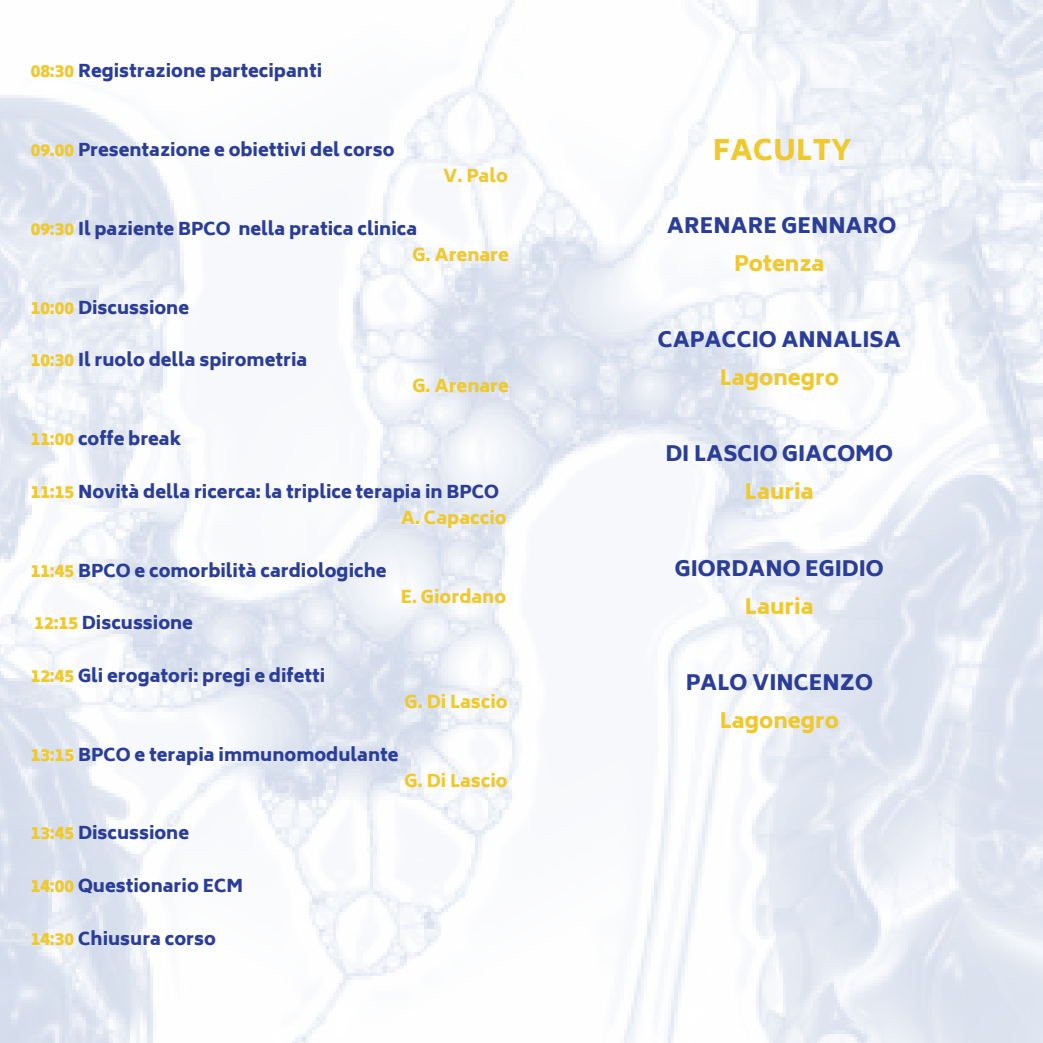
<style>
.page{position:relative;width:1043px;height:1043px;background:#fff}
.page>*{position:absolute;margin:0;border:0;box-sizing:border-box;transform-origin:0 0}
.t1{font:800 28px "Biryani";color:#efc930}
.t2{font:800 21px "Biryani";color:#2a3e99}
.t3{font:800 21px "Biryani";color:#efc930}
.t4{font:800 17.5px/26.2px "Biryani";color:#2a3e99}
.t5{font:800 17.5px "Biryani";color:#efc930}
.s1{color:#efc930}
</style>
<div class="page">
<img style="left:0;top:0;width:1042px;height:1042px">
<p class="t4" style="left:31px;top:58px;width:293px"><span class="s1">08:30</span> Registrazione partecipanti</p>
<p class="t4" style="left:31px;top:137px;width:365px"><span class="s1">09.00</span> Presentazione e obiettivi del corso</p>
<p class="t5" style="left:443px;top:166px;width:66px">V. Palo</p>
<p class="t4" style="left:412px;top:215px;width:98px;text-indent:-381px"><span class="s1">09:30</span> Il paziente BPCO nella pratica clinica<br><span class="s1">G. Arenare</span></p>
<p class="t4" style="left:31px;top:294px;width:160px"><span class="s1">10:00</span> Discussione</p>
<p class="t4" style="left:31px;top:347px;width:278px"><span class="s1">10:30</span> Il ruolo della spirometria</p>
<p class="t5" style="left:412px;top:376px;width:98px">G. Arenare</p>
<p class="t4" style="left:31px;top:426px;width:152px"><span class="s1">11:00</span> coffe break</p>
<p class="t4" style="left:400px;top:478px;width:107px;text-indent:-370px"><span class="s1">11:15</span> Novità della ricerca: la triplice terapia in BPCO<br><span class="s1">A. Capaccio</span></p>
<p class="t4" style="left:31px;top:557px;width:357px"><span class="s1">11:45</span> BPCO e comorbilità cardiologiche</p>
<p class="t5" style="left:400px;top:586px;width:107px">E. Giordano</p>
<p class="t4" style="left:35px;top:609px;width:160px"><span class="s1">12:15</span> Discussione</p>
<p class="t4" style="left:31px;top:662px;width:296px"><span class="s1">12:45</span> Gli erogatori: pregi e difetti</p>
<p class="t5" style="left:404px;top:691px;width:105px">G. Di Lascio</p>
<p class="t4" style="left:31px;top:741px;width:369px"><span class="s1">13:15</span> BPCO e terapia immunomodulante</p>
<p class="t5" style="left:404px;top:770px;width:105px">G. Di Lascio</p>
<p class="t4" style="left:31px;top:820px;width:160px"><span class="s1">13:45</span> Discussione</p>
<p class="t4" style="left:31px;top:872px;width:214px"><span class="s1">14:00</span> Questionario ECM</p>
<p class="t4" style="left:31px;top:925px;width:187px"><span class="s1">14:30</span> Chiusura corso</p>
<h1 class="t1" style="left:712px;top:134px;width:140px">FACULTY</h1>
<p class="t2" style="left:666px;top:213px;width:231px">ARENARE GENNARO</p>
<p class="t3" style="left:733px;top:251px;width:92px">Potenza</p>
<p class="t2" style="left:657px;top:327px;width:245px">CAPACCIO ANNALISA</p>
<p class="t3" style="left:719px;top:365px;width:121px">Lagonegro</p>
<p class="t2" style="left:665px;top:441px;width:229px">DI LASCIO GIACOMO</p>
<p class="t3" style="left:744px;top:479px;width:70px">Lauria</p>
<p class="t2" style="left:674px;top:556px;width:210px">GIORDANO EGIDIO</p>
<p class="t3" style="left:744px;top:594px;width:70px">Lauria</p>
<p class="t2" style="left:685px;top:670px;width:189px">PALO VINCENZO</p>
<p class="t3" style="left:719px;top:708px;width:121px">Lagonegro</p>
</div>
